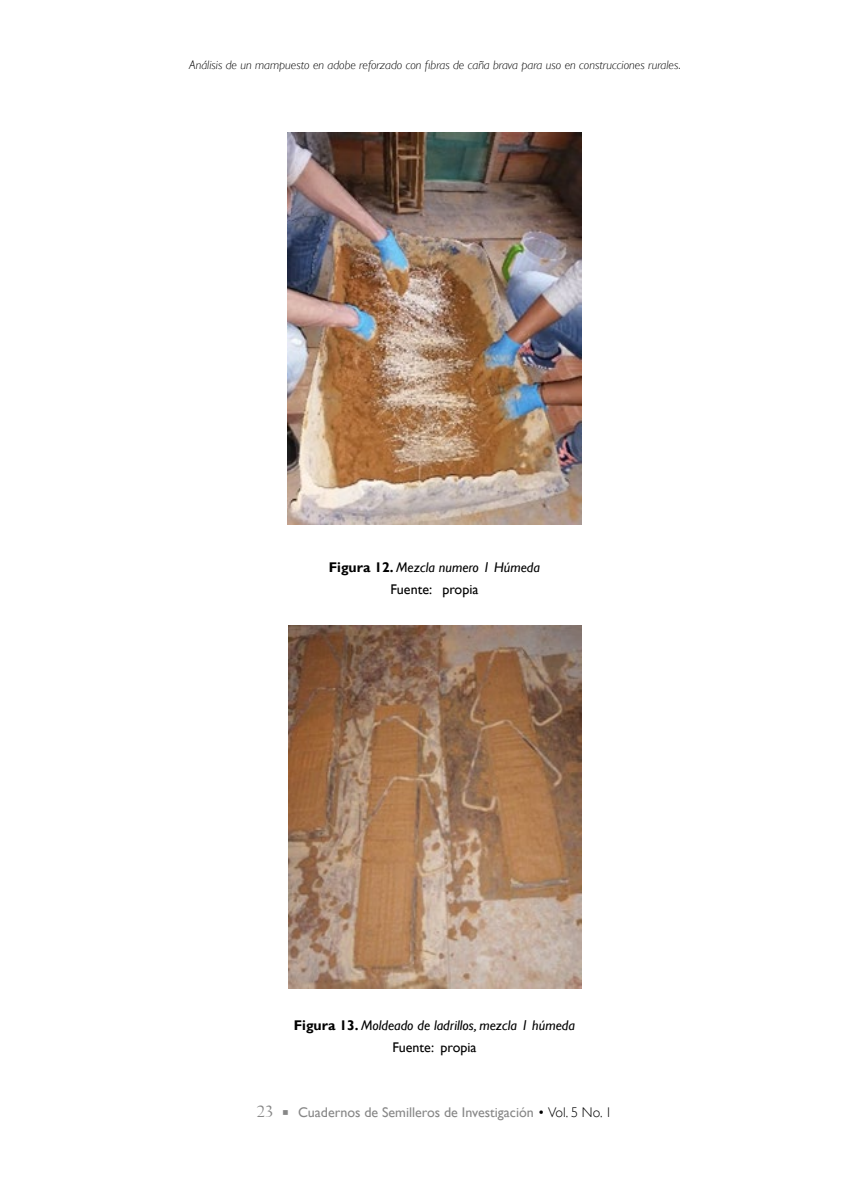
<style>
.page{position:relative;width:844px;height:1191px;background:#fff}
.page>*{position:absolute;margin:0;border:0;box-sizing:border-box;transform-origin:0 0}
.t1{font:italic 14px/21.7px "Gill Sans";color:#000;text-align:center}
.t2{font:14px "Gill Sans";color:#878787}
.t3{font:italic 300 12.25px "Gill Sans";color:#000}
.s1{font-weight:700;font-style:normal}
.s2{font-style:normal}
.s3{font-family:"Californian FB";font-size:17.5px}
.s4{font-weight:300;color:#000}
</style>
<div class="page">
<img style="left:287px;top:132px;width:294px;height:393px">
<img style="left:288px;top:626px;width:293px;height:362px">
<p class="t3" style="left:189px;top:58px;width:493px">Análisis de un mampuesto en adobe reforzado con fibras de caña brava para uso en construcciones rurales.</p>
<p class="t1" style="left:329px;top:556px;width:213px"><span class="s1">Figura 12.</span> Mezcla numero 1 Húmeda<br><span class="s2">Fuente: propia</span></p>
<p class="t1" style="left:294px;top:1015px;width:283px"><span class="s1">Figura 13.</span> Moldeado de ladrillos, mezcla 1 húmeda<br><span class="s2">Fuente: propia</span></p>
<p class="t2" style="left:256px;top:1103px;width:357px"><span class="s3">23</span> ○ Cuadernos de Semilleros de Investigación <span class="s4">• Vol. 5 No. 1</span></p>
</div>
